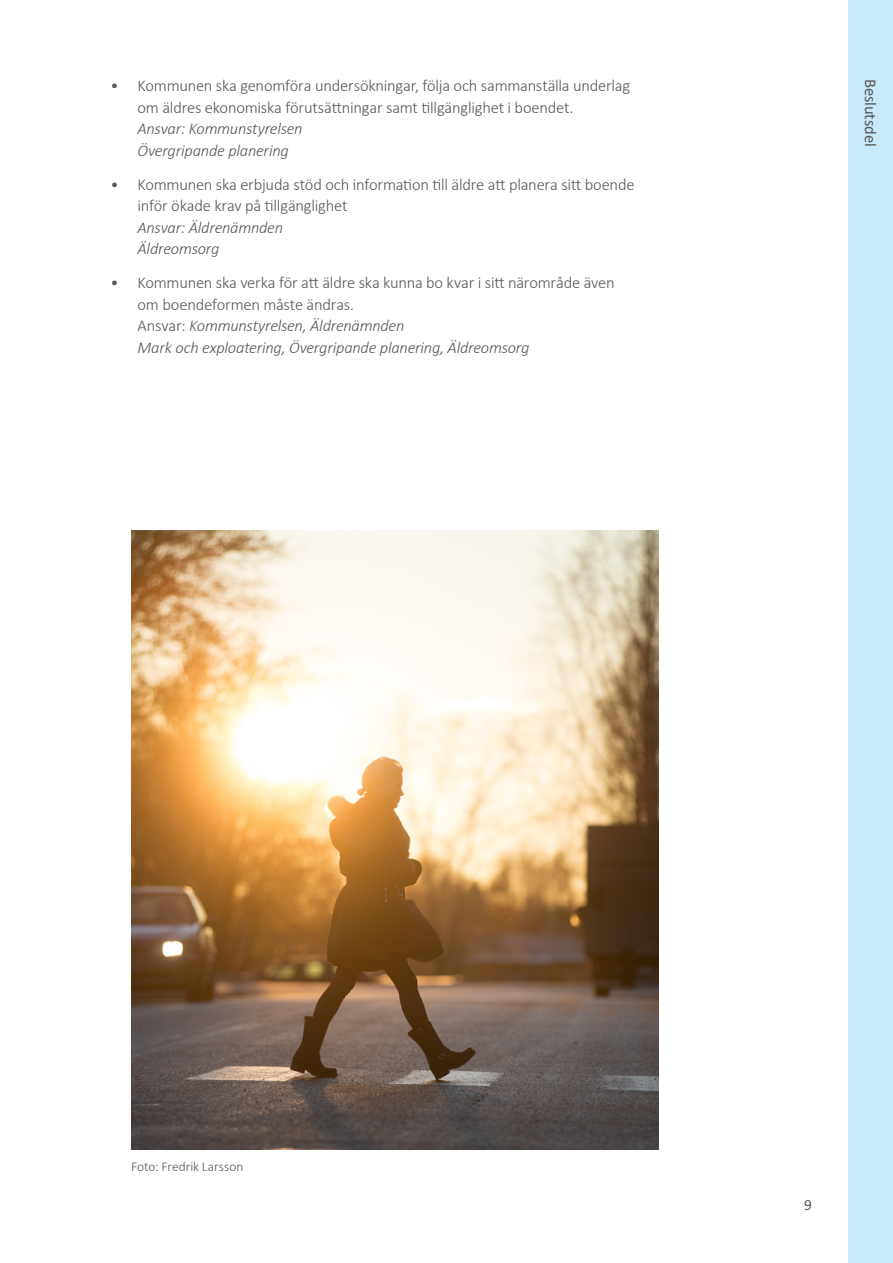
<style>
.page{position:relative;width:893px;height:1263px;background:#fff}
.page>*{position:absolute;margin:0;border:0;box-sizing:border-box;transform-origin:0 0}
.t1{font:300 16.5px/21.5px "Calibri";letter-spacing:-.015em;color:#575756}
.t2{font:italic 300 16.5px/21.5px "Calibri";letter-spacing:-.015em;color:#575756}
.t3{font:16.5px "Calibri";letter-spacing:-.01em;color:#575756}
.t4{font:15px "Calibri";color:#575756}
.t5{font:300 13.5px "Calibri";letter-spacing:-.005em;color:#575756}
.s1{font-style:italic}
</style>
<div class="page">
<img style="left:131px;top:530px;width:527px;height:619px">
<div style="left:848px;top:0;width:45px;height:1263px;background:#c9e9fb"></div>
<p class="t1" style="left:138px;top:75px;width:494px;text-indent:-27px">• Kommunen ska genomföra undersökningar, följa och sammanställa underlag om äldres ekonomiska förutsättningar samt tillgänglighet i boendet.</p>
<p class="t2" style="left:138px;top:118px;width:166px">Ansvar: Kommunstyrelsen<br>Övergripande planering</p>
<p class="t1" style="left:138px;top:173px;width:498px;text-indent:-27px">• Kommunen ska erbjuda stöd och information till äldre att planera sitt boende inför ökade krav på tillgänglighet</p>
<p class="t2" style="left:138px;top:216px;width:147px">Ansvar: Äldrenämnden<br>Äldreomsorg</p>
<p class="t1" style="left:138px;top:272px;width:479px;text-indent:-27px">• Kommunen ska verka för att äldre ska kunna bo kvar i sitt närområde även om boendeformen måste ändras.<br>Ansvar: <span class="s1">Kommunstyrelsen, Äldrenämnden<br>Mark och exploatering, Övergripande planering, Äldreomsorg</span></p>
<p class="t3" style="left:882px;top:79px;width:69px;rotate:90deg">Beslutsdel</p>
<p class="t5" style="left:131px;top:1158px;width:114px">Foto: Fredrik Larsson</p>
<p class="t4" style="left:804px;top:1192px;width:9px">9</p>
</div>
